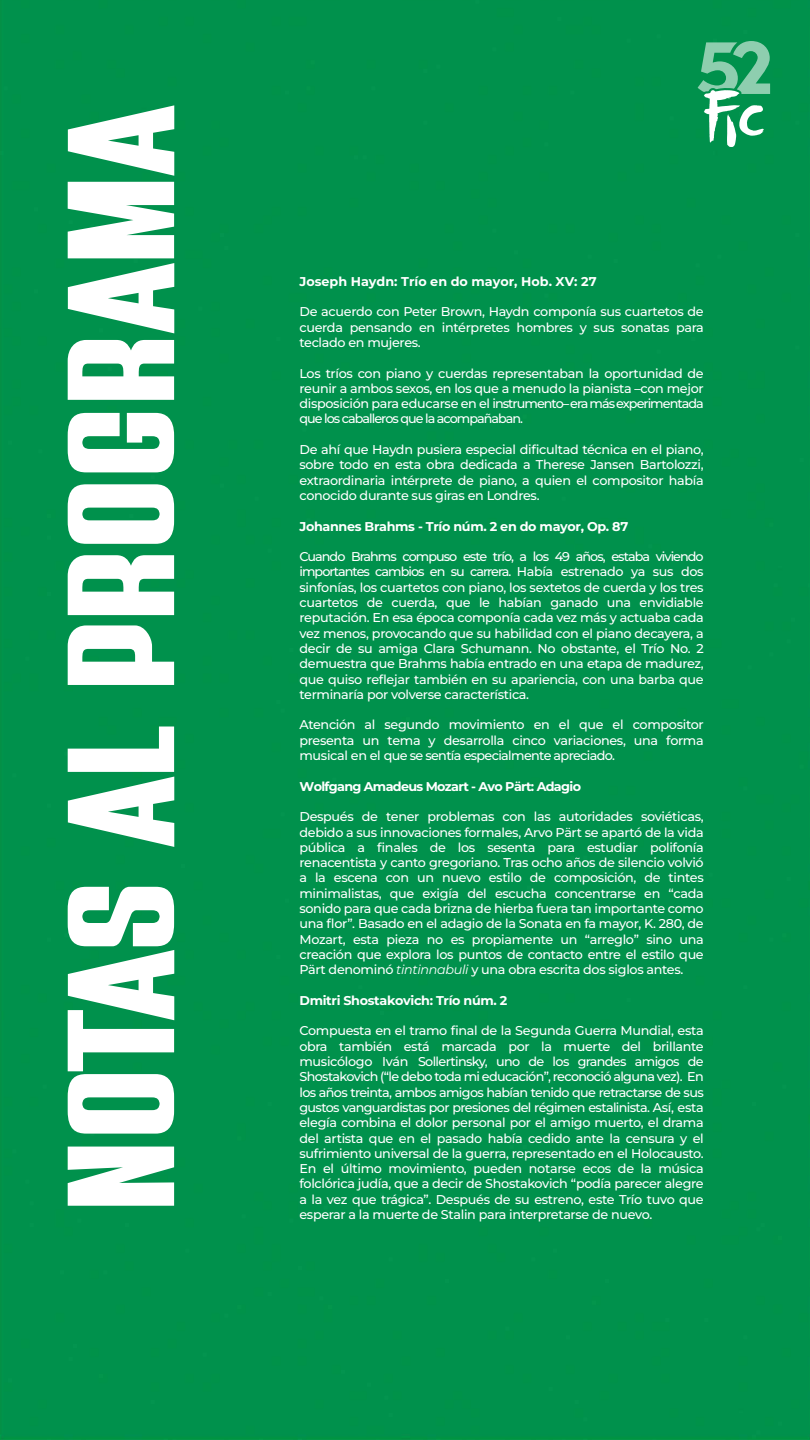
<style>
.page{position:relative;width:810px;height:1440px;background:#00914c}
.page>*{position:absolute;margin:0;border:0;box-sizing:border-box;transform-origin:0 0}
.t1{font:172.5px "Rostack";color:#fff}
.t2{font:500 12.75px/15.3px "Montserrat";letter-spacing:-.025em;color:#fff;text-align:justify}
.t3{font:100 12.75px "Montserrat";letter-spacing:-.025em;color:#fff}
.t4{font:100 12.75px "Montserrat";letter-spacing:-.05em;color:#fff}
.t5{font:100 12.75px "Montserrat";color:#fff}
.s1{font-weight:100;font-style:italic}
</style>
<div class="page">
<svg style="left:698px;top:41px;width:72px;height:106px;background:#4fb383"></svg>
<h1 class="t1" style="left:14px;top:1211px;width:1107px;rotate:-90deg">Notas al programa</h1>
<p class="t5" style="left:299px;top:273px;width:299px">Joseph Haydn: Trío en do mayor, Hob. XV: 27</p>
<p class="t2" style="left:299px;top:304px;width:406px">De acuerdo con Peter Brown, Haydn componía sus cuartetos de cuerda pensando en intérpretes hombres y sus sonatas para teclado en mujeres.</p>
<p class="t2" style="left:299px;top:365px;width:406px">Los tríos con piano y cuerdas representaban la oportunidad de reunir a ambos sexos, en los que a menudo la pianista –con mejor disposición para educarse en el instrumento– era más experimentada que los caballeros que la acompañaban.</p>
<p class="t2" style="left:299px;top:441px;width:406px">De ahí que Haydn pusiera especial dificultad técnica en el piano, sobre todo en esta obra dedicada a Therese Jansen Bartolozzi, extraordinaria intérprete de piano, a quien el compositor había conocido durante sus giras en Londres.</p>
<p class="t3" style="left:299px;top:518px;width:330px">Johannes Brahms - Trío núm. 2 en do mayor, Op. 87</p>
<p class="t2" style="left:299px;top:548px;width:406px">Cuando Brahms compuso este trío, a los 49 años, estaba viviendo importantes cambios en su carrera. Había estrenado ya sus dos sinfonías, los cuartetos con piano, los sextetos de cuerda y los tres cuartetos de cuerda, que le habían ganado una envidiable reputación. En esa época componía cada vez más y actuaba cada vez menos, provocando que su habilidad con el piano decayera, a decir de su amiga Clara Schumann. No obstante, el Trío No. 2 demuestra que Brahms había entrado en una etapa de madurez, que quiso reflejar también en su apariencia, con una barba que terminaría por volverse característica.</p>
<p class="t2" style="left:299px;top:717px;width:406px">Atención al segundo movimiento en el que el compositor presenta un tema y desarrolla cinco variaciones, una forma musical en el que se sentía especialmente apreciado.</p>
<p class="t4" style="left:299px;top:778px;width:283px">Wolfgang Amadeus Mozart - Avo Pärt: Adagio</p>
<p class="t2" style="left:299px;top:809px;width:406px">Después de tener problemas con las autoridades soviéticas, debido a sus innovaciones formales, Arvo Pärt se apartó de la vida pública a finales de los sesenta para estudiar polifonía renacentista y canto gregoriano. Tras ocho años de silencio volvió a la escena con un nuevo estilo de composición, de tintes minimalistas, que exigía del escucha concentrarse en “cada sonido para que cada brizna de hierba fuera tan importante como una flor”. Basado en el adagio de la Sonata en fa mayor, K. 280, de Mozart, esta pieza no es propiamente un “arreglo” sino una creación que explora los puntos de contacto entre el estilo que Pärt denominó <span class="s1">tintinnabuli</span> y una obra escrita dos siglos antes.</p>
<p class="t3" style="left:299px;top:992px;width:209px">Dmitri Shostakovich: Trío núm. 2</p>
<p class="t2" style="left:299px;top:1023px;width:406px">Compuesta en el tramo final de la Segunda Guerra Mundial, esta obra también está marcada por la muerte del brillante musicólogo Iván Sollertinsky, uno de los grandes amigos de Shostakovich (“le debo toda mi educación”, reconoció alguna vez). En los años treinta, ambos amigos habían tenido que retractarse de sus gustos vanguardistas por presiones del régimen estalinista. Así, esta elegía combina el dolor personal por el amigo muerto, el drama del artista que en el pasado había cedido ante la censura y el sufrimiento universal de la guerra, representado en el Holocausto.<br>En el último movimiento, pueden notarse ecos de la música folclórica judía, que a decir de Shostakovich “podía parecer alegre a la vez que trágica”. Después de su estreno, este Trío tuvo que esperar a la muerte de Stalin para interpretarse de nuevo.</p>
</div>
